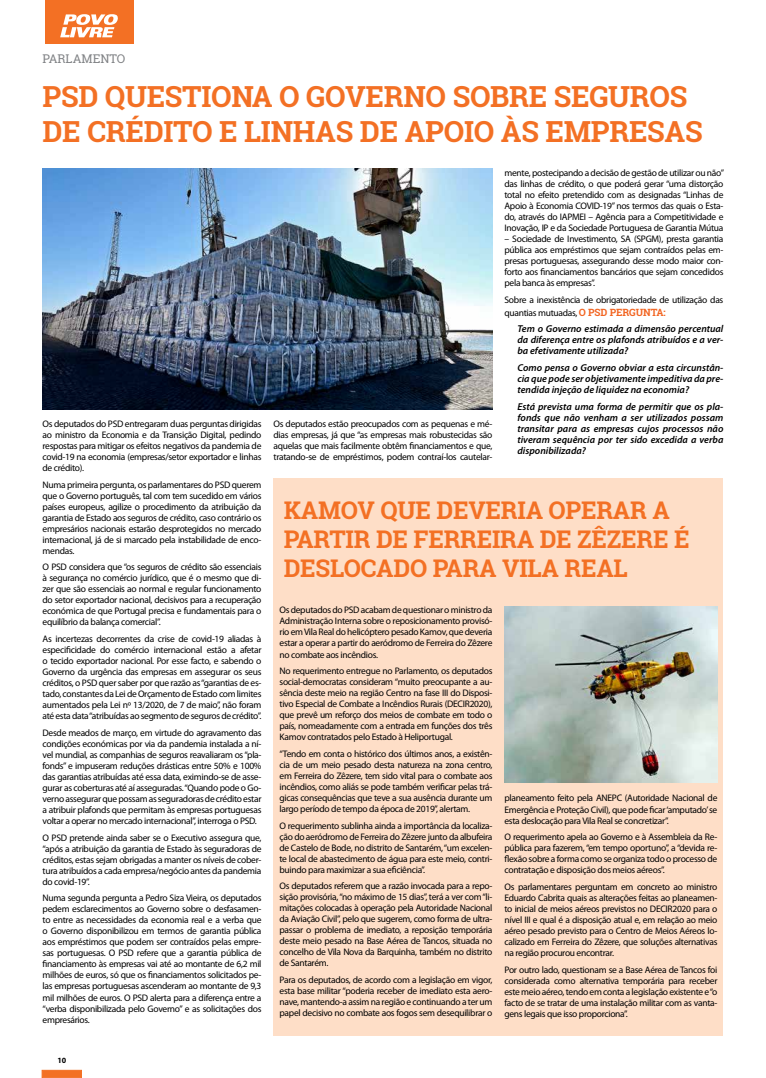
<style>
.page{position:relative;width:766px;height:1078px;background:#fff}
.page>*{position:absolute;margin:0;border:0;box-sizing:border-box;transform-origin:0 0}
.t1{font:700 29px/34.8px "Roboto Slab";letter-spacing:-.01em;color:#f37024}
.t2{font:700 24.3px/29.2px "Roboto Slab";letter-spacing:-.01em;color:#f37024}
.t3{font:12px "Roboto Slab";color:#808285}
.t4{font:italic 600 10px/11px "Myriad Pro";color:#000;text-align:justify}
.t5{font:9.5px/11px "Myriad Pro";letter-spacing:-.03em;color:#000;text-align:justify}
.t6{font:700 8px "Myriad Pro";color:#000}
.s1{font-family:"Roboto Slab";font-weight:700;font-size:10px;color:#f26522}
</style>
<div class="page">
<div style="left:42px;top:1069px;width:40px;height:8px;background:#f37024;border:1px solid #f37024"></div>
<div style="left:45px;top:0;width:88px;height:44px;background:#f37024"></div>
<svg style="left:60px;top:14px;width:58px;height:23px"></svg>
<img style="left:43px;top:169px;width:449px;height:240px">
<div style="left:273px;top:478px;width:450px;height:557px;background:#fedec7"></div>
<img style="left:504px;top:606px;width:213px;height:176px">
<p class="t3" style="left:43px;top:51px;width:84px">PARLAMENTO</p>
<h1 class="t1" style="left:43px;top:79px;width:661px">PSD QUESTIONA O GOVERNO SOBRE SEGUROS<br>DE CRÉDITO E LINHAS DE APOIO ÀS EMPRESAS</h1>
<p class="t5" style="left:43px;top:418px;width:220px">Os deputados do PSD entregaram duas perguntas dirigidas ao ministro da Economia e da Transição Digital, pedindo respostas para mitigar os efeitos negativos da pandemia de covid-19 na economia (empresas/setor exportador e linhas de crédito).</p>
<p class="t5" style="left:43px;top:478px;width:220px">Numa primeira pergunta, os parlamentares do PSD querem que o Governo português, tal com tem sucedido em vários países europeus, agilize o procedimento da atribuição da garantia de Estado aos seguros de crédito, caso contrário os empresários nacionais estarão desprotegidos no mercado internacional, já de si marcado pela instabilidade de enco&shy;mendas.</p>
<p class="t5" style="left:43px;top:561px;width:220px">O PSD considera que “os seguros de crédito são essenciais à segurança no comércio jurídico, que é o mesmo que di&shy;zer que são essenciais ao normal e regular funcionamento do setor exportador nacional, decisivos para a recuperação económica de que Portugal precisa e fundamentais para o equilíbrio da balança comercial”.</p>
<p class="t5" style="left:43px;top:633px;width:220px">As incertezas decorrentes da crise de covid-19 aliadas à especificidade do comércio internacional estão a afetar o tecido exportador nacional. Por esse facto, e sabendo o Governo da urgência das empresas em assegurar os seus créditos, o PSD quer saber por que razão as “garantias de es&shy;tado, constantes da Lei de Orçamento de Estado com limites aumentados pela Lei nº 13/2020, de 7 de maio”, não foram até esta data “atribuídas ao segmento de seguros de crédito”.</p>
<p class="t5" style="left:43px;top:727px;width:220px">Desde meados de março, em virtude do agravamento das condições económicas por via da pandemia instalada a ní&shy;vel mundial, as companhias de seguros reavaliaram os “pla&shy;fonds” e impuseram reduções drásticas entre 50% e 100% das garantias atribuídas até essa data, eximindo-se de asse&shy;gurar as coberturas até aí asseguradas. “Quando pode o Go&shy;verno assegurar que possam as seguradoras de crédito estar a atribuir plafonds que permitam às empresas portuguesas voltar a operar no mercado internacional”, interroga o PSD.</p>
<p class="t5" style="left:43px;top:831px;width:220px">O PSD pretende ainda saber se o Executivo assegura que, “após a atribuição da garantia de Estado às seguradoras de créditos, estas sejam obrigadas a manter os níveis de cober&shy;tura atribuídos a cada empresa/negócio antes da pandemia do covid-19”.</p>
<p class="t5" style="left:43px;top:892px;width:220px">Numa segunda pergunta a Pedro Siza Vieira, os deputados pedem esclarecimentos ao Governo sobre o desfasamen&shy;to entre as necessidades da economia real e a verba que o Governo disponibilizou em termos de garantia pública aos empréstimos que podem ser contraídos pelas empre&shy;sas portuguesas. O PSD refere que a garantia pública de financiamento às empresas vai até ao montante de 6,2 mil milhões de euros, só que os financiamentos solicitados pe&shy;las empresas portuguesas ascenderam ao montante de 9,3 mil milhões de euros. O PSD alerta para a diferença entre a “verba disponibilizada pelo Governo” e as solicitações dos empresários.</p>
<p class="t5" style="left:273px;top:418px;width:220px">Os deputados estão preocupados com as pequenas e mé&shy;dias empresas, já que “as empresas mais robustecidas são aquelas que mais facilmente obtêm financiamentos e que, tratando-se de empréstimos, podem contraí-los cautelar-</p>
<p class="t5" style="left:504px;top:167px;width:221px">mente, postecipando a decisão de gestão de utilizar ou não” das linhas de crédito, o que poderá gerar “uma distorção total no efeito pretendido com as designadas “Linhas de Apoio à Economia COVID-19” nos termos das quais o Esta&shy;do, através do IAPMEI – Agência para a Competitividade e Inovação, IP e da Sociedade Portuguesa de Garantia Mútua</p>
<p class="t5" style="left:504px;top:233px;width:220px">– Sociedade de Investimento, SA (SPGM), presta garantia pública aos empréstimos que sejam contraídos pelas em&shy;presas portuguesas, assegurando desse modo maior con&shy;forto aos financiamentos bancários que sejam concedidos pela banca às empresas”.</p>
<p class="t5" style="left:504px;top:293px;width:220px;line-height:13px">Sobre a inexistência de obrigatoriedade de utilização das quantias mutuadas, <span class="s1">O PSD PERGUNTA:</span></p>
<p class="t4" style="left:517px;top:323px;width:207px">Tem o Governo estimada a dimensão percentual da diferença entre os plafonds atribuídos e a ver&shy;ba efetivamente utilizada?</p>
<p class="t4" style="left:517px;top:362px;width:207px">Como pensa o Governo obviar a esta circunstân&shy;cia que pode ser objetivamente impeditiva da pre&shy;tendida injeção de liquidez na economia?</p>
<p class="t4" style="left:517px;top:400px;width:207px">Está prevista uma forma de permitir que os pla&shy;fonds que não venham a ser utilizados possam transitar para as empresas cujos processos não tiveram sequência por ter sido excedida a verba disponibilizada?</p>
<h2 class="t2" style="left:283px;top:495px;width:407px">KAMOV QUE DEVERIA OPERAR A<br>PARTIR DE FERREIRA DE ZÊZERE É<br>DESLOCADO PARA VILA REAL</h2>
<p class="t5" style="left:279px;top:604px;width:214px">Os deputados do PSD acabam de questionar o ministro da Administração Interna sobre o reposicionamento provisó&shy;rio em Vila Real do helicóptero pesado Kamov, que deveria estar a operar a partir do aeródromo de Ferreira do Zêzere no combate aos incêndios.</p>
<p class="t5" style="left:279px;top:665px;width:214px">No requerimento entregue no Parlamento, os deputados social-democratas consideram “muito preocupante a au&shy;sência deste meio na região Centro na fase III do Disposi&shy;tivo Especial de Combate a Incêndios Rurais (DECIR2020), que prevê um reforço dos meios de combate em todo o país, nomeadamente com a entrada em funções dos três Kamov contratados pelo Estado à Heliportugal.</p>
<p class="t5" style="left:279px;top:748px;width:214px">“Tendo em conta o histórico dos últimos anos, a existên&shy;cia de um meio pesado desta natureza na zona centro, em Ferreira do Zêzere, tem sido vital para o combate aos incêndios, como aliás se pode também verificar pelas trá&shy;gicas consequências que teve a sua ausência durante um largo período de tempo da época de 2019”, alertam.</p>
<p class="t5" style="left:279px;top:819px;width:214px">O requerimento sublinha ainda a importância da localiza&shy;ção do aeródromo de Ferreira do Zêzere junto da albufeira de Castelo de Bode, no distrito de Santarém, “um excelen&shy;te local de abastecimento de água para este meio, contri&shy;buindo para maximizar a sua eficiência”.</p>
<p class="t5" style="left:279px;top:880px;width:214px">Os deputados referem que a razão invocada para a repo&shy;sição provisória, “no máximo de 15 dias”, terá a ver com “li&shy;mitações colocadas à operação pela Autoridade Nacional da Aviação Civil”, pelo que sugerem, como forma de ultra&shy;passar o problema de imediato, a reposição temporária deste meio pesado na Base Aérea de Tancos, situada no concelho de Vila Nova da Barquinha, também no distrito de Santarém.</p>
<p class="t5" style="left:279px;top:974px;width:214px">Para os deputados, de acordo com a legislação em vigor, esta base militar “poderia receber de imediato esta aero&shy;nave, mantendo-a assim na região e continuando a ter um papel decisivo no combate aos fogos sem desequilibrar o</p>
<p class="t5" style="left:504px;top:792px;width:214px">planeamento feito pela ANEPC (Autoridade Nacional de Emergência e Proteção Civil), que pode ficar ‘amputado’ se esta deslocação para Vila Real se concretizar”.</p>
<p class="t5" style="left:504px;top:831px;width:214px">O requerimento apela ao Governo e à Assembleia da Re&shy;pública para fazerem, “em tempo oportuno”, a “devida re&shy;flexão sobre a forma como se organiza todo o processo de contratação e disposição dos meios aéreos”.</p>
<p class="t5" style="left:504px;top:880px;width:214px">Os parlamentares perguntam em concreto ao ministro Eduardo Cabrita quais as alterações feitas ao planeamen&shy;to inicial de meios aéreos previstos no DECIR2020 para o nível III e qual é a disposição atual e, em relação ao meio aéreo pesado previsto para o Centro de Meios Aéreos lo&shy;calizado em Ferreira do Zêzere, que soluções alternativas na região procurou encontrar.</p>
<p class="t5" style="left:504px;top:963px;width:214px">Por outro lado, questionam se a Base Aérea de Tancos foi considerada como alternativa temporária para receber este meio aéreo, tendo em conta a legislação existente e “o facto de se tratar de uma instalação militar com as vanta&shy;gens legais que isso proporciona”.</p>
<p class="t6" style="left:57px;top:1054px;width:10px">10</p>
</div>
